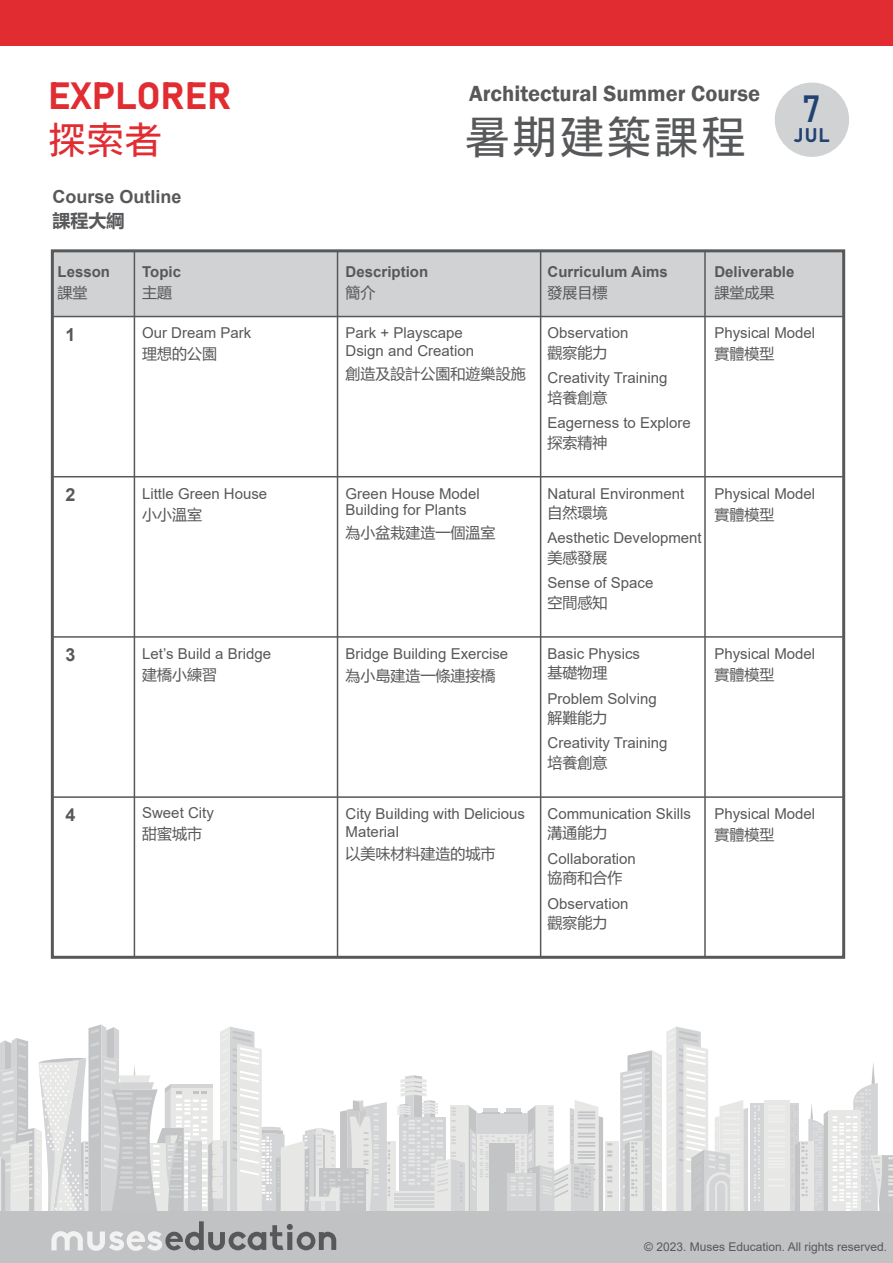
<style>
.page{position:relative;width:893px;height:1263px;background:#fff}
.page>*{position:absolute;margin:0;border:0;box-sizing:border-box;transform-origin:0 0}
.t1{font:45px "Kosugi";letter-spacing:.05em;color:#57585a}
.t2{font:37.5px "Bahnschrift";letter-spacing:-.005em;color:#e12c32}
.t3{font:37.5px "Kosugi";color:#e12c32}
.t4{font:37.5px "Bahnschrift";color:#214371}
.t5{font:600 22.5px "Franklin Gothic";color:#57585a}
.t6{font:19.5px "Bahnschrift";color:#214371}
.t7{font:700 18px "Arial";color:#57585a}
.t8{font:700 18px "Microsoft Ya Hei UI";color:#57585a}
.t9{font:15px/18px "Arial";color:#57585a}
.t10{font:15px "Microsoft Ya Hei UI";color:#57585a}
.t11{font:700 15px "Arial";color:#57585a}
.t12{font:12px "Arial";color:#57585a}
</style>
<div class="page">
<div style="left:52px;top:251px;width:791px;height:66px;background:#d1d2d4"></div>
<div style="left:383px;top:1141px;width:13px;height:72px;background:#e7e7e6"></div>
<svg style="left:392px;top:1191px;width:5px;height:21px"></svg>
<hr style="left:394px;top:1193px;width:56px;height:3px;background:#c1c2c4">
<hr style="left:394px;top:1197px;width:56px;height:3px;background:#c1c2c4">
<hr style="left:394px;top:1201px;width:56px;height:2px;background:#c1c2c4">
<hr style="left:394px;top:1205px;width:56px;height:2px;background:#c1c2c4">
<div style="left:605px;top:1141px;width:13px;height:72px;background:#e7e7e6"></div>
<svg style="left:620px;top:1026px;width:128px;height:186px"></svg>
<svg style="left:397px;top:1075px;width:215px;height:137px"></svg>
<div style="left:789px;top:1103px;width:10px;height:110px;background:#d3d4d5"></div>
<div style="left:763px;top:1100px;width:26px;height:113px;background:#e7e7e6"></div>
<div style="left:750px;top:1103px;width:13px;height:110px;background:#d3d4d5"></div>
<svg style="left:754px;top:1105px;width:6px;height:96px"></svg>
<svg style="left:791px;top:1062px;width:102px;height:150px"></svg>
<svg style="left:0;top:1024px;width:390px;height:188px"></svg>
<div style="left:0;top:0;width:893px;height:46px;background:#e12c32"></div>
<div style="left:775px;top:83px;width:74px;height:74px;background:#d1d2d4;border-radius:50%"></div>
<div style="left:51px;top:249px;width:794px;height:710px;border:3px solid #57585a"></div>
<hr style="left:52px;top:796px;width:792px;height:2px;background:#57585a">
<hr style="left:52px;top:636px;width:792px;height:2px;background:#57585a">
<hr style="left:52px;top:476px;width:792px;height:1px;background:#57585a">
<hr style="left:52px;top:316px;width:792px;height:1px;background:#57585a">
<hr style="left:704px;top:251px;width:2px;height:706px;background:#57585a">
<hr style="left:540px;top:251px;width:1px;height:706px;background:#57585a">
<hr style="left:337px;top:251px;width:1px;height:706px;background:#57585a">
<hr style="left:134px;top:251px;width:1px;height:706px;background:#57585a">
<div style="left:0;top:1212px;width:893px;height:51px;background:#c1c2c4"></div>
<svg style="left:51px;top:1221px;width:285px;height:30px"></svg>
<h2 class="t2" style="left:48px;top:72px;width:185px">EXPLORER</h2>
<h2 class="t3" style="left:48px;top:121px;width:115px">探索者</h2>
<h3 class="t5" style="left:469px;top:80px;width:293px">Architectural Summer Course</h3>
<h1 class="t1" style="left:465px;top:114px;width:283px">暑期建築課程</h1>
<h2 class="t4" style="left:802px;top:85px;width:20px">7</h2>
<h3 class="t6" style="left:794px;top:123px;width:37px">JUL</h3>
<p class="t7" style="left:52px;top:184px;width:131px">Course Outline</p>
<p class="t8" style="left:52px;top:208px;width:73px">課程大綱</p>
<p class="t11" style="left:58px;top:261px;width:54px">Lesson</p>
<p class="t10" style="left:58px;top:282px;width:31px">課堂</p>
<p class="t7" style="left:65px;top:322px;width:12px">1</p>
<p class="t11" style="left:142px;top:261px;width:40px">Topic</p>
<p class="t10" style="left:142px;top:282px;width:31px">主題</p>
<p class="t9" style="left:142px;top:324px;width:111px">Our Dream Park</p>
<p class="t10" style="left:142px;top:344px;width:76px">理想的公園</p>
<p class="t11" style="left:346px;top:261px;width:84px">Description</p>
<p class="t10" style="left:346px;top:282px;width:31px">簡介</p>
<p class="t9" style="left:346px;top:324px;width:130px">Park + Playscape<br>Dsign and Creation</p>
<p class="t10" style="left:346px;top:363px;width:181px">創造及設計公園和遊樂設施</p>
<p class="t11" style="left:548px;top:261px;width:122px">Curriculum Aims</p>
<p class="t10" style="left:548px;top:282px;width:61px">發展目標</p>
<p class="t9" style="left:548px;top:324px;width:82px">Observation</p>
<p class="t10" style="left:548px;top:342px;width:61px">觀察能力</p>
<p class="t9" style="left:548px;top:369px;width:122px">Creativity Training</p>
<p class="t10" style="left:548px;top:387px;width:61px">培養創意</p>
<p class="t9" style="left:548px;top:414px;width:145px">Eagerness to Explore</p>
<p class="t10" style="left:548px;top:432px;width:61px">探索精神</p>
<p class="t11" style="left:714px;top:261px;width:82px">Deliverable</p>
<p class="t10" style="left:714px;top:282px;width:62px">課堂成果</p>
<p class="t9" style="left:714px;top:324px;width:102px">Physical Model</p>
<p class="t10" style="left:714px;top:344px;width:61px">實體模型</p>
<p class="t7" style="left:65px;top:482px;width:12px">2</p>
<p class="t9" style="left:142px;top:484px;width:127px">Little Green House</p>
<p class="t10" style="left:142px;top:504px;width:61px">小小溫室</p>
<p class="t9" style="left:346px;top:485px;width:136px;line-height:16.5px">Green House Model<br>Building for Plants</p>
<p class="t10" style="left:346px;top:522px;width:151px">為小盆栽建造一個溫室</p>
<p class="t9" style="left:548px;top:484px;width:138px">Natural Environment</p>
<p class="t10" style="left:548px;top:503px;width:61px">自然環境</p>
<p class="t9" style="left:548px;top:529px;width:156px">Aesthetic Development</p>
<p class="t10" style="left:548px;top:547px;width:61px">美感發展</p>
<p class="t9" style="left:548px;top:574px;width:107px">Sense of Space</p>
<p class="t10" style="left:548px;top:592px;width:61px">空間感知</p>
<p class="t9" style="left:714px;top:484px;width:102px">Physical Model</p>
<p class="t10" style="left:714px;top:504px;width:62px">實體模型</p>
<p class="t7" style="left:65px;top:642px;width:12px">3</p>
<p class="t9" style="left:142px;top:644px;width:130px">Let’s Build a Bridge</p>
<p class="t10" style="left:142px;top:664px;width:76px">建橋小練習</p>
<p class="t9" style="left:346px;top:644px;width:164px">Bridge Building Exercise</p>
<p class="t10" style="left:346px;top:666px;width:151px">為小島建造一條連接橋</p>
<p class="t9" style="left:548px;top:644px;width:94px">Basic Physics</p>
<p class="t10" style="left:548px;top:663px;width:61px">基礎物理</p>
<p class="t9" style="left:714px;top:644px;width:102px">Physical Model</p>
<p class="t10" style="left:714px;top:664px;width:62px">實體模型</p>
<p class="t9" style="left:548px;top:689px;width:111px">Problem Solving</p>
<p class="t10" style="left:548px;top:707px;width:61px">解難能力</p>
<p class="t9" style="left:548px;top:734px;width:122px">Creativity Training</p>
<p class="t10" style="left:548px;top:752px;width:61px">培養創意</p>
<p class="t7" style="left:65px;top:801px;width:12px">4</p>
<p class="t9" style="left:142px;top:803px;width:73px">Sweet City</p>
<p class="t10" style="left:142px;top:823px;width:61px">甜蜜城市</p>
<p class="t9" style="left:346px;top:805px;width:181px">City Building with Delicious<br>Material</p>
<p class="t10" style="left:346px;top:844px;width:151px">以美味材料建造的城市</p>
<p class="t9" style="left:548px;top:805px;width:145px">Communication Skills</p>
<p class="t10" style="left:548px;top:823px;width:61px">溝通能力</p>
<p class="t9" style="left:548px;top:849px;width:90px">Collaboration</p>
<p class="t10" style="left:548px;top:868px;width:76px">協商和合作</p>
<p class="t9" style="left:548px;top:894px;width:82px">Observation</p>
<p class="t10" style="left:548px;top:912px;width:61px">觀察能力</p>
<p class="t9" style="left:714px;top:805px;width:102px">Physical Model</p>
<p class="t10" style="left:714px;top:824px;width:62px">實體模型</p>
<p class="t12" style="left:644px;top:1238px;width:244px">© 2023. Muses Education. All rights reserved.</p>
</div>
